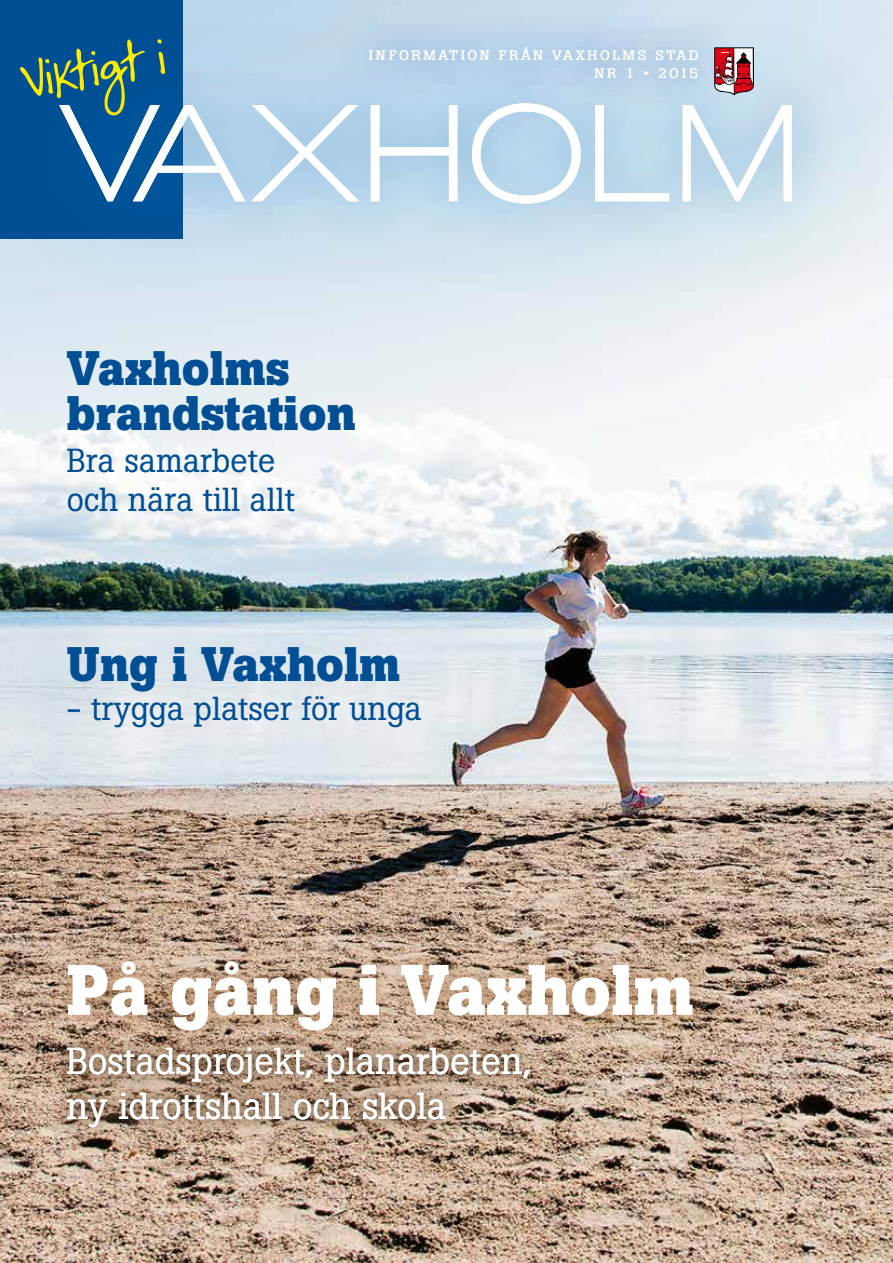
<style>
.page{position:relative;width:893px;height:1263px;background:#fff}
.page>*{position:absolute;margin:0;border:0;box-sizing:border-box;transform-origin:0 0}
.t1{font:134.25px "Biondi Sans Lt";letter-spacing:-.01em;color:#fff}
.t2{font:700 70.65px "Boton";color:#fff}
.t3{font:55.8px "Andrew Script";color:#ffed00}
.t4{font:700 48px/45px "Boton";color:#004f95}
.t5{font:37.05px/44.1px "Boton";color:#fff}
.t6{font:33px/39.2px "Boton";color:#004f95}
.t7{font:13.5px/18px "Boton";letter-spacing:.16em;color:#fff;text-align:right;scale:1.16 1}
</style>
<div class="page">
<img style="left:0;top:319px;width:893px;height:944px">
<div style="left:0;top:0;width:893px;height:319px;background:#009fe3;opacity:.35"></div>
<div style="left:45px;top:939px;width:670px;height:114px;background:#b28558;opacity:.75"></div>
<div style="left:46px;top:1025px;width:505px;height:124px;background:#b28558;opacity:.75"></div>
<div style="left:18px;top:58px;width:821px;height:191px;background:#004f95;opacity:.35"></div>
<div style="left:338px;top:14px;width:394px;height:99px;background:#2c5faa;opacity:.75"></div>
<div style="left:54px;top:1034px;width:488px;height:106px;background:#000;opacity:.55"></div>
<h3 class="t3" style="left:15px;top:47px;width:151px;rotate:-10deg">Viktigt i</h3>
<p class="t7" style="left:369px;top:46px;width:286px">INFORMATION FRÅN VAXHOLMS STAD<br>NR 1 • 2015</p>
<h1 class="t1" style="left:57px;top:72px;width:746px">VAXHOLM</h1>
<h3 class="t4" style="left:67px;top:345px;width:290px">Vaxholms brandstation</h3>
<p class="t6" style="left:67px;top:441px;width:230px">Bra samarbete och nära till allt</p>
<h3 class="t4" style="left:67px;top:642px;width:335px">Ung i Vaxholm</h3>
<p class="t6" style="left:67px;top:689px;width:356px">- trygga platser för unga</p>
<h2 class="t2" style="left:67px;top:948px;width:629px">På gång i Vaxholm</h2>
<p class="t5" style="left:67px;top:1039px;width:467px">Bostadsprojekt, planarbeten, ny idrottshall och skola</p>
</div>
